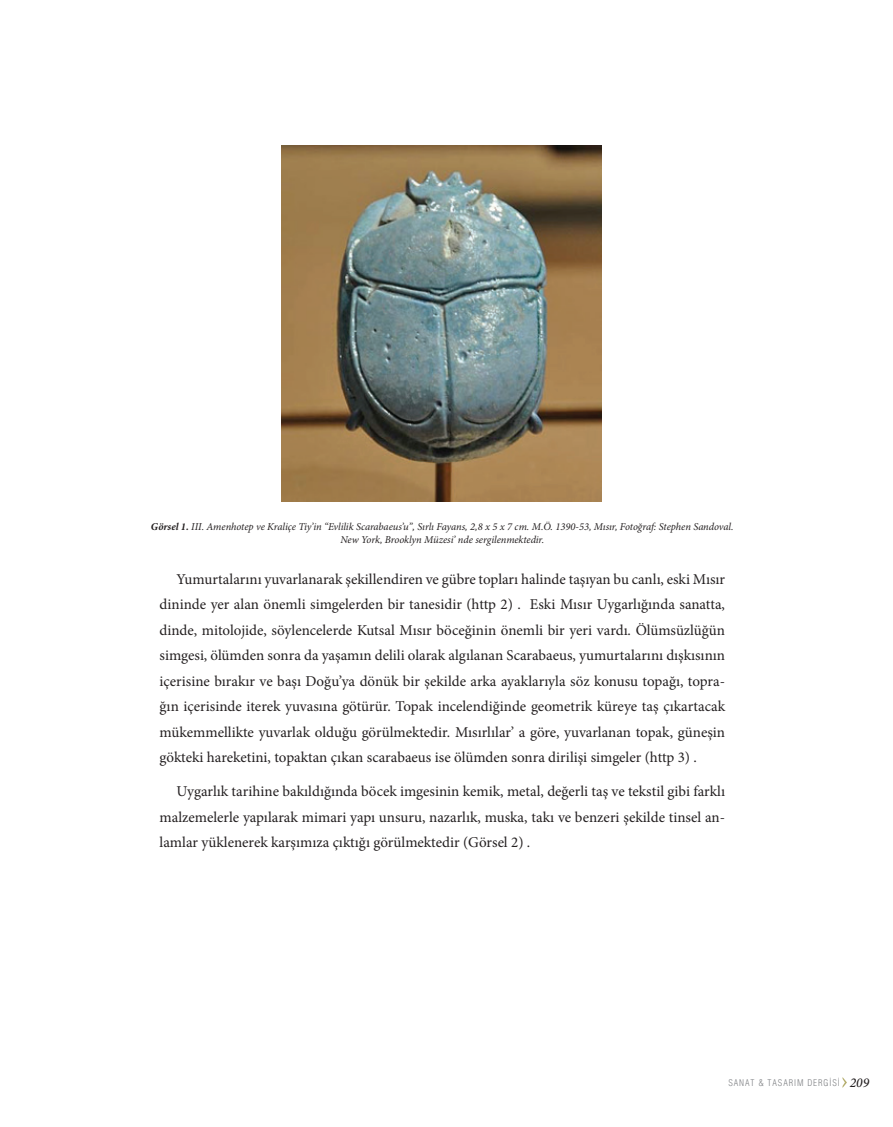
<style>
.page{position:relative;width:893px;height:1127px;background:#fff}
.page>*{position:absolute;margin:0;border:0;box-sizing:border-box;transform-origin:0 0}
.t1{font:15px/25.5px "Minion Pro";color:#231f20;text-align:justify}
.t2{font:italic 10.5px/13.5px "Minion Pro";letter-spacing:-.01em;color:#231f20;text-align:center}
.t3{font:300 condensed 9px "Helvetica";letter-spacing:.1em;color:#808285}
.s1{font-weight:700}
.s2{font-family:"Minion Pro";font-weight:500;font-style:italic;font-stretch:normal;font-size:13.5px;color:#231f20}
</style>
<div class="page">
<svg style="left:842px;top:1077px;width:5px;height:11px"></svg>
<img style="left:281px;top:146px;width:321px;height:356px">
<p class="t2" style="left:151px;top:520px;width:584px"><span class="s1">Görsel 1.</span> III. Amenhotep ve Kraliçe Tiy’in “Evlilik Scarabaeus’u”, Sırlı Fayans, 2,8 x 5 x 7 cm. M.Ö. 1390-53, Mısır, Fotoğraf: Stephen Sandoval.<br>New York, Brooklyn Müzesi’ nde sergilenmektedir.</p>
<p class="t1" style="left:160px;top:566px;width:567px;text-indent:17px">Yumurtalarını yuvarlanarak şekillendiren ve gübre topları halinde taşıyan bu canlı, eski Mısır dininde yer alan önemli simgelerden bir tanesidir (http 2) . Eski Mısır Uygarlığında sanatta, dinde, mitolojide, söylencelerde Kutsal Mısır böceğinin önemli bir yeri vardı. Ölümsüzlüğün simgesi, ölümden sonra da yaşamın delili olarak algılanan Scarabaeus, yumurtalarını dışkısının içerisine bırakır ve başı Doğu’ya dönük bir şekilde arka ayaklarıyla söz konusu topağı, topra&shy;ğın içerisinde iterek yuvasına götürür. Topak incelendiğinde geometrik küreye taş çıkartacak mükemmellikte yuvarlak olduğu görülmektedir. Mısırlılar’ a göre, yuvarlanan topak, güneşin gökteki hareketini, topaktan çıkan scarabaeus ise ölümden sonra dirilişi simgeler (http 3) .</p>
<p class="t1" style="left:160px;top:779px;width:567px;text-indent:17px">Uygarlık tarihine bakıldığında böcek imgesinin kemik, metal, değerli taş ve tekstil gibi farklı malzemelerle yapılarak mimari yapı unsuru, nazarlık, muska, takı ve benzeri şekilde tinsel an&shy;lamlar yüklenerek karşımıza çıktığı görülmektedir (Görsel 2) .</p>
<p class="t3" style="left:728px;top:1078px;width:142px">SANAT &amp; TASARIM DERGİSİ <span class="s2">209</span></p>
</div>
